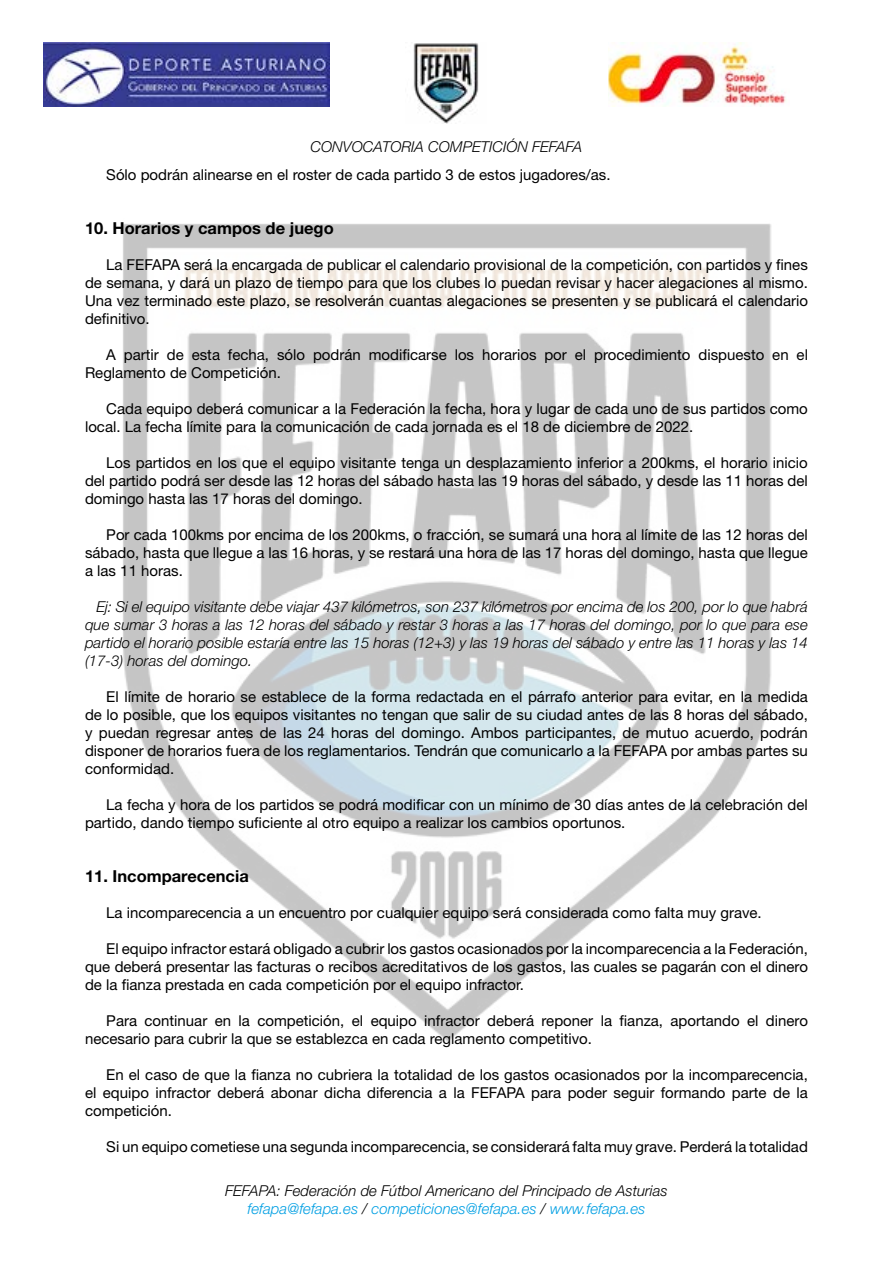
<style>
.page{position:relative;width:893px;height:1263px;background:#fff}
.page>*{position:absolute;margin:0;border:0;box-sizing:border-box;transform-origin:0 0}
.t1{font:700 16.5px "Helvetica Neue LT Std";color:#000}
.t2{font:15px/18px "Helvetica Neue LT Std";color:#000;text-align:justify}
.t3{font:italic 300 15px/18px "Helvetica Neue LT Std";color:#000;text-align:center}
.s1{color:#009fe3}
</style>
<div class="page">
<img style="left:43px;top:42px;width:287px;height:64px">
<img style="left:608px;top:43px;width:178px;height:63px">
<img style="left:123px;top:224px;width:648px;height:818px">
<img style="left:413px;top:43px;width:66px;height:80px">
<p class="t3" style="left:311px;top:138px;width:273px">CONVOCATORIA COMPETICIÓN FEFAFA</p>
<p class="t2" style="left:106px;top:165px;width:506px">Sólo podrán alinearse en el roster de cada partido 3 de estos jugadores/as.</p>
<p class="t1" style="left:85px;top:218px;width:250px">10. Horarios y campos de juego</p>
<p class="t2" style="left:85px;top:255px;width:724px;text-indent:21px">La FEFAPA será la encargada de publicar el calendario provisional de la competición, con partidos y fines de semana, y dará un plazo de tiempo para que los clubes lo puedan revisar y hacer alegaciones al mismo.<br>Una vez terminado este plazo, se resolverán cuantas alegaciones se presenten y se publicará el calendario definitivo.</p>
<p class="t2" style="left:85px;top:345px;width:724px;text-indent:21px">A partir de esta fecha, sólo podrán modificarse los horarios por el procedimiento dispuesto en el<br>Reglamento de Competición.</p>
<p class="t2" style="left:85px;top:399px;width:724px;text-indent:21px">Cada equipo deberá comunicar a la Federación la fecha, hora y lugar de cada uno de sus partidos como local. La fecha límite para la comunicación de cada jornada es el 18 de diciembre de 2022.</p>
<p class="t2" style="left:85px;top:453px;width:724px;text-indent:21px">Los partidos en los que el equipo visitante tenga un desplazamiento inferior a 200kms, el horario inicio del partido podrá ser desde las 12 horas del sábado hasta las 19 horas del sábado, y desde las 11 horas del domingo hasta las 17 horas del domingo.</p>
<p class="t2" style="left:85px;top:525px;width:724px;text-indent:21px">Por cada 100kms por encima de los 200kms, o fracción, se sumará una hora al límite de las 12 horas del sábado, hasta que llegue a las 16 horas, y se restará una hora de las 17 horas del domingo, hasta que llegue a las 11 horas.</p>
<p class="t3" style="left:85px;top:597px;width:724px;text-align:justify;text-indent:11px">Ej: Si el equipo visitante debe viajar 437 kilómetros, son 237 kilómetros por encima de los 200, por lo que habrá que sumar 3 horas a las 12 horas del sábado y restar 3 horas a las 17 horas del domingo, por lo que para ese partido el horario posible estaría entre las 15 horas (12+3) y las 19 horas del sábado y entre las 11 horas y las 14 (17-3) horas del domingo.</p>
<p class="t2" style="left:85px;top:687px;width:724px;text-indent:21px">El límite de horario se establece de la forma redactada en el párrafo anterior para evitar, en la medida de lo posible, que los equipos visitantes no tengan que salir de su ciudad antes de las 8 horas del sábado, y puedan regresar antes de las 24 horas del domingo. Ambos participantes, de mutuo acuerdo, podrán disponer de horarios fuera de los reglamentarios. Tendrán que comunicarlo a la FEFAPA por ambas partes su conformidad.</p>
<p class="t2" style="left:85px;top:795px;width:724px;text-indent:21px">La fecha y hora de los partidos se podrá modificar con un mínimo de 30 días antes de la celebración del partido, dando tiempo suficiente al otro equipo a realizar los cambios oportunos.</p>
<p class="t1" style="left:85px;top:866px;width:165px">11. Incomparecencia</p>
<p class="t2" style="left:106px;top:903px;width:657px">La incomparecencia a un encuentro por cualquier equipo será considerada como falta muy grave.</p>
<p class="t2" style="left:85px;top:939px;width:724px;text-indent:21px">El equipo infractor estará obligado a cubrir los gastos ocasionados por la incomparecencia a la Federación, que deberá presentar las facturas o recibos acreditativos de los gastos, las cuales se pagarán con el dinero de la fianza prestada en cada competición por el equipo infractor.</p>
<p class="t2" style="left:85px;top:1011px;width:724px;text-indent:21px">Para continuar en la competición, el equipo infractor deberá reponer la fianza, aportando el dinero necesario para cubrir la que se establezca en cada reglamento competitivo.</p>
<p class="t2" style="left:85px;top:1065px;width:724px;text-indent:21px">En el caso de que la fianza no cubriera la totalidad de los gastos ocasionados por la incomparecencia, el equipo infractor deberá abonar dicha diferencia a la FEFAPA para poder seguir formando parte de la competición.</p>
<p class="t2" style="left:106px;top:1137px;width:703px">Si un equipo cometiese una segunda incomparecencia, se considerará falta muy grave. Perderá la totalidad</p>
<p class="t3" style="left:225px;top:1181px;width:444px">FEFAPA: Federación de Fútbol Americano del Principado de Asturias <span class="s1">fefapa@fefapa.es</span> / <span class="s1">competiciones@fefapa.es</span> / <span class="s1">www.fefapa.es</span></p>
</div>
